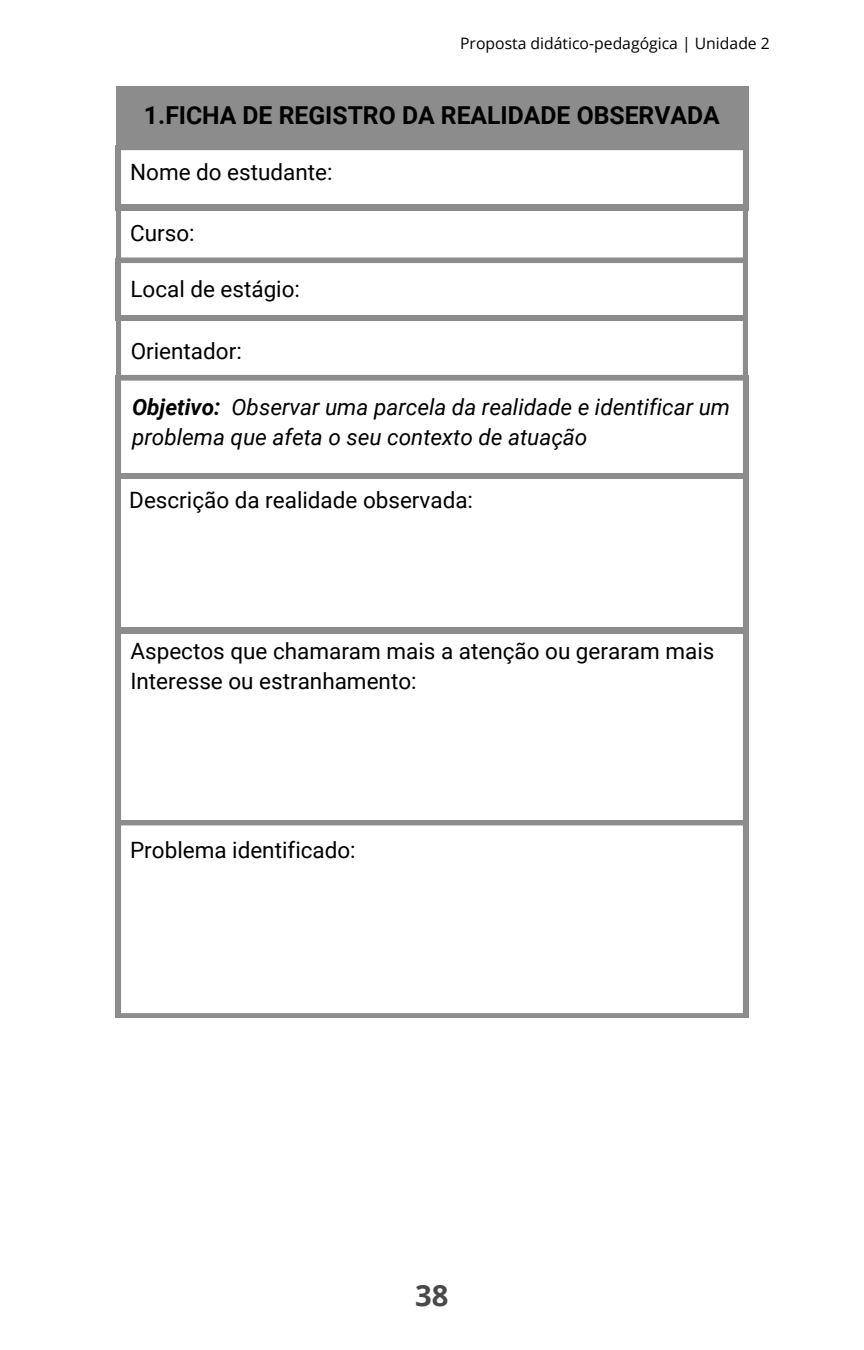
<style>
.page{position:relative;width:864px;height:1350px;background:#fff}
.page>*{position:absolute;margin:0;border:0;box-sizing:border-box;transform-origin:0 0}
.t1{font:700 29.25px "Open Sans";color:#494949}
.t2{font:700 24.75px "Roboto";color:#000}
.t3{font:22.5px/30.4px "Roboto";color:#000}
.t4{font:italic 22.5px/30.4px "Roboto";color:#000}
.t5{font:15.75px "Open Sans";color:#000}
.s1{font-weight:700}
</style>
<div class="page">
<div style="left:116px;top:86px;width:632px;height:59px;background:#8c8c8c"></div>
<svg style="left:116px;top:145px;width:632px;height:231px"></svg>
<svg style="left:116px;top:376px;width:632px;height:97px"></svg>
<svg style="left:116px;top:473px;width:632px;height:154px"></svg>
<svg style="left:116px;top:627px;width:632px;height:193px"></svg>
<svg style="left:116px;top:820px;width:632px;height:198px"></svg>
<p class="t5" style="left:460px;top:33px;width:311px">Proposta didático-pedagógica | Unidade 2</p>
<p class="t2" style="left:144px;top:101px;width:577px">1.FICHA DE REGISTRO DA REALIDADE OBSERVADA</p>
<h1 class="t3" style="left:130px;top:157px;width:204px">Nome do estudante:</h1>
<h2 class="t3" style="left:130px;top:218px;width:66px">Curso:</h2>
<h2 class="t3" style="left:130px;top:275px;width:171px">Local de estágio:</h2>
<h2 class="t3" style="left:131px;top:336px;width:113px">Orientador:</h2>
<h2 class="t4" style="left:132px;top:392px;width:600px"><span class="s1">Objetivo:</span> Observar uma parcela da realidade e identificar um problema que afeta o seu contexto de atuação</h2>
<h2 class="t3" style="left:129px;top:485px;width:345px">Descrição da realidade observada:</h2>
<h2 class="t3" style="left:130px;top:636px;width:586px">Aspectos que chamaram mais a atenção ou geraram mais<br>Interesse ou estranhamento:</h2>
<h2 class="t3" style="left:130px;top:836px;width:227px">Problema identificado:</h2>
<h2 class="t1" style="left:415px;top:1275px;width:35px">38</h2>
</div>
